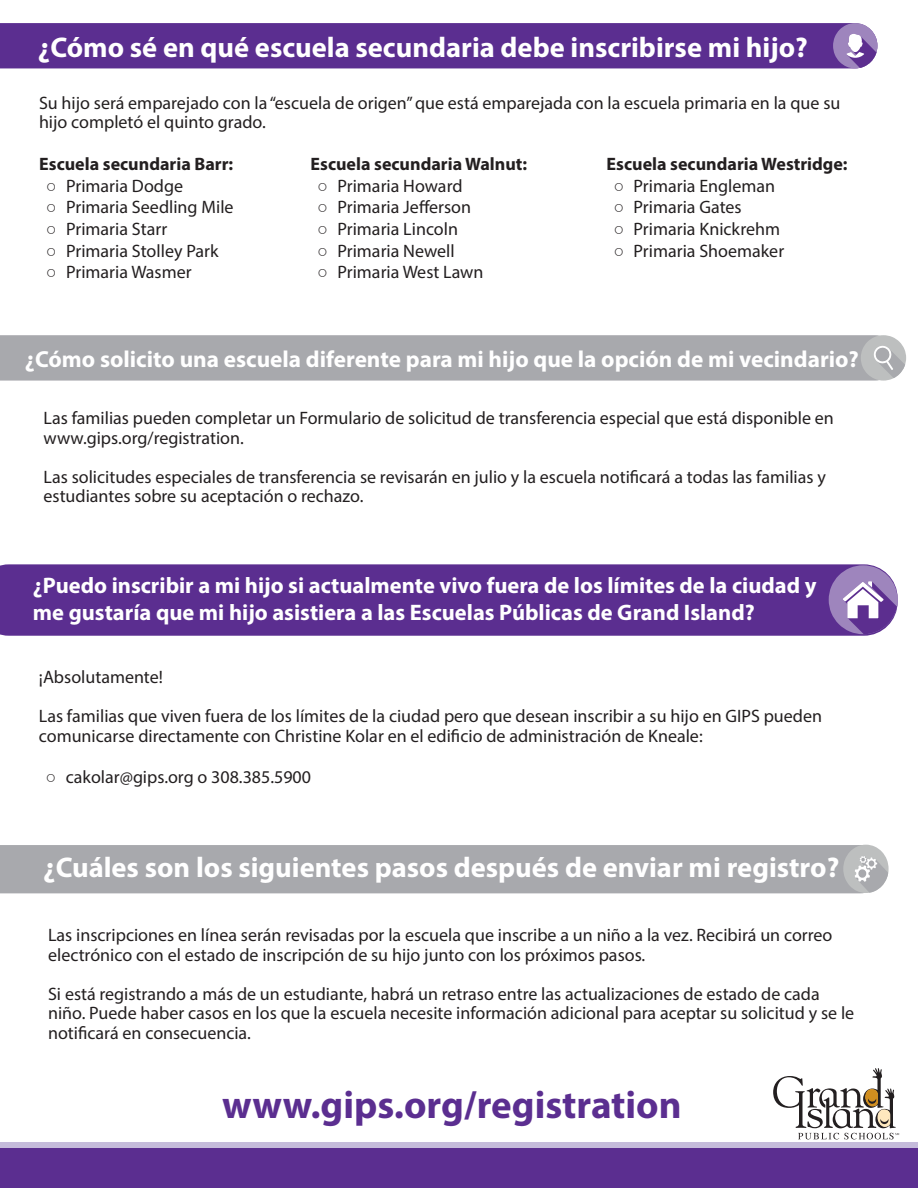
<style>
.page{position:relative;width:918px;height:1188px;background:#fff}
.page>*{position:absolute;margin:0;border:0;box-sizing:border-box;transform-origin:0 0}
.t1{font:700 39px "Myriad Pro";color:#5b2e90}
.t2{font:700 28.5px "Myriad Pro";color:#fff}
.t3{font:700 23.25px "Myriad Pro";color:#fff}
.t4{font:700 22.5px/27px "Myriad Pro";color:#fff}
.t5{font:18px/19.5px "Myriad Pro";color:#231f20}
.t6{font:700 18px "Myriad Pro";color:#231f20}
.s1{font-family:"Century Schoolbook"}
</style>
<div class="page">
<svg style="left:773px;top:1068px;width:126px;height:71px"></svg>
<svg style="left:0;top:335px;width:906px;height:46px;background:#aaabaf"></svg>
<div style="left:0;top:1145px;width:918px;height:43px;background:#5b2e90"></div>
<div style="left:0;top:1143px;width:918px;height:5px;background:#c5bbdb"></div>
<div style="left:0;top:23px;width:877px;height:45px;background:#5b2e90"></div>
<div style="left:0;top:564px;width:875px;height:72px;background:#5b2e90"></div>
<svg style="left:829px;top:565px;width:69px;height:69px"></svg>
<div style="left:0;top:845px;width:889px;height:48px;background:#a8a9ad"></div>
<p class="t2" style="left:38px;top:28px;width:772px">¿Cómo sé en qué escuela secundaria debe inscribirse mi hijo?</p>
<p class="t5" style="left:39px;top:93px;width:803px">Su hijo será emparejado con la “escuela de origen” que está emparejada con la escuela primaria en la que su hijo completó el quinto grado.</p>
<p class="t6" style="left:311px;top:152px;width:218px">Escuela secundaria Walnut:</p>
<p class="t5" style="left:317px;top:176px;width:147px"><span class="s1">○</span> Primaria Howard</p>
<p class="t5" style="left:317px;top:197px;width:155px"><span class="s1">○</span> Primaria Jefferson</p>
<p class="t5" style="left:317px;top:219px;width:142px"><span class="s1">○</span> Primaria Lincoln</p>
<p class="t5" style="left:317px;top:240px;width:139px"><span class="s1">○</span> Primaria Newell</p>
<p class="t5" style="left:317px;top:262px;width:168px"><span class="s1">○</span> Primaria West Lawn</p>
<p class="t6" style="left:39px;top:152px;width:196px">Escuela secundaria Barr:</p>
<p class="t5" style="left:46px;top:176px;width:139px"><span class="s1">○</span> Primaria Dodge</p>
<p class="t5" style="left:46px;top:197px;width:189px"><span class="s1">○</span> Primaria Seedling Mile</p>
<p class="t5" style="left:46px;top:219px;width:123px"><span class="s1">○</span> Primaria Starr</p>
<p class="t5" style="left:46px;top:240px;width:174px"><span class="s1">○</span> Primaria Stolley Park</p>
<p class="t5" style="left:46px;top:262px;width:147px"><span class="s1">○</span> Primaria Wasmer</p>
<p class="t6" style="left:607px;top:152px;width:243px">Escuela secundaria Westridge:</p>
<p class="t5" style="left:613px;top:176px;width:163px"><span class="s1">○</span> Primaria Engleman</p>
<p class="t5" style="left:613px;top:197px;width:130px"><span class="s1">○</span> Primaria Gates</p>
<p class="t5" style="left:613px;top:219px;width:168px"><span class="s1">○</span> Primaria Knickrehm</p>
<p class="t5" style="left:613px;top:240px;width:172px"><span class="s1">○</span> Primaria Shoemaker</p>
<p class="t3" style="left:25px;top:344px;width:836px">¿Cómo solicito una escuela diferente para mi hijo que la opción de mi vecindario?</p>
<p class="t5" style="left:44px;top:408px;width:792px">Las familias pueden completar un Formulario de solicitud de transferencia especial que está disponible en www.gips.org/registration.</p>
<p class="t5" style="left:44px;top:467px;width:784px">Las solicitudes especiales de transferencia se revisarán en julio y la escuela notificará a todas las familias y estudiantes sobre su aceptación o rechazo.</p>
<p class="t4" style="left:33px;top:571px;width:785px">¿Puedo inscribir a mi hijo si actualmente vivo fuera de los límites de la ciudad y me gustaría que mi hijo asistiera a las Escuelas Públicas de Grand Island?</p>
<p class="t5" style="left:39px;top:667px;width:126px">¡Absolutamente!</p>
<p class="t5" style="left:39px;top:706px;width:785px">Las familias que viven fuera de los límites de la ciudad pero que desean inscribir a su hijo en GIPS pueden comunicarse directamente con Christine Kolar en el edificio de administración de Kneale:</p>
<p class="t5" style="left:46px;top:767px;width:267px"><span class="s1">○</span> cakolar@gips.org o 308.385.5900</p>
<p class="t2" style="left:43px;top:849px;width:798px">¿Cuáles son los siguientes pasos después de enviar mi registro?</p>
<p class="t5" style="left:48px;top:925px;width:786px">Las inscripciones en línea serán revisadas por la escuela que inscribe a un niño a la vez. Recibirá un correo electrónico con el estado de inscripción de su hijo junto con los próximos pasos.</p>
<p class="t5" style="left:48px;top:984px;width:808px">Si está registrando a más de un estudiante, habrá un retraso entre las actualizaciones de estado de cada niño. Puede haber casos en los que la escuela necesite información adicional para aceptar su solicitud y se le notificará en consecuencia.</p>
<p class="t1" style="left:222px;top:1080px;width:461px">www.gips.org/registration</p>
</div>
